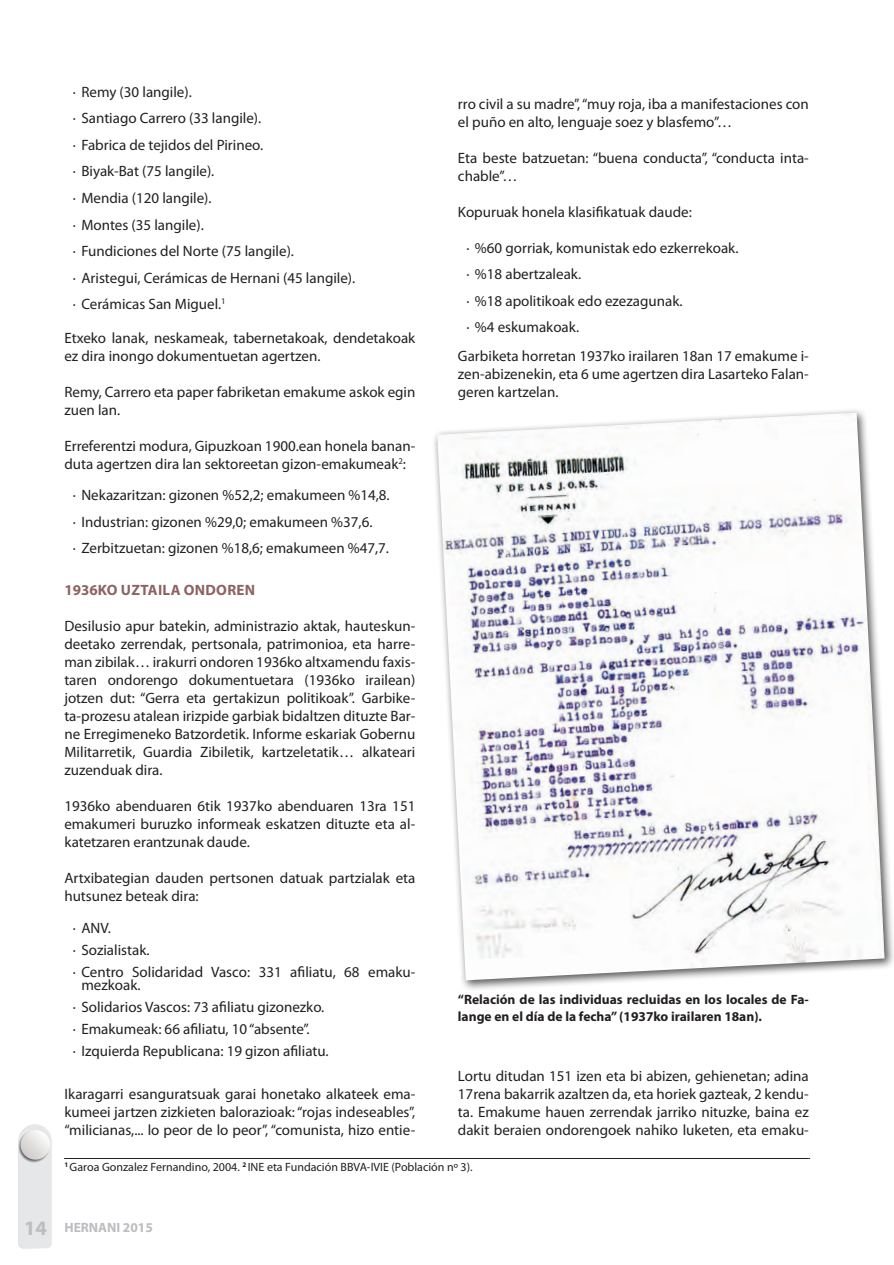
<style>
.page{position:relative;width:894px;height:1265px;background:#fff}
.page>*{position:absolute;margin:0;border:0;box-sizing:border-box;transform-origin:0 0}
.Párrafo_H1{font:15px/18px "Myriad Pro";color:#231f20}
.SubTitular_PREGUNTAS{font:700 15px "Myriad Pro";letter-spacing:.02em;color:#8d6362}
.Piedefoto1{font:700 13.5px/16.2px "Myriad Pro";color:#231f20}
.t1{font:700 13.5px "Myriad Pro";color:#bcbdc0}
.Pies_de_pagina{font:12px "Myriad Pro";color:#231f20}
.s1{font-size:20.55px}
</style>
<div class="page">
<svg style="left:18px;top:1124px;width:34px;height:123px;background:#e4e5e7"></svg>
<svg style="left:21px;top:1129px;width:29px;height:30px"></svg>
<div style="left:432px;top:407px;width:461px;height:583px;background:#231f20;opacity:.75"></div>
<img style="left:437px;top:412px;width:448px;height:568px">
<p class="Párrafo_H1" style="left:73px;top:83px;width:120px">∙ Remy (30 langile).</p>
<p class="Párrafo_H1" style="left:73px;top:109px;width:190px">∙ Santiago Carrero (33 langile).</p>
<p class="Párrafo_H1" style="left:73px;top:136px;width:192px">∙ Fabrica de tejidos del Pirineo.</p>
<p class="Párrafo_H1" style="left:73px;top:162px;width:143px">∙ Biyak-Bat (75 langile).</p>
<p class="Párrafo_H1" style="left:73px;top:189px;width:140px">∙ Mendia (120 langile).</p>
<p class="Párrafo_H1" style="left:73px;top:215px;width:132px">∙ Montes (35 langile).</p>
<p class="Párrafo_H1" style="left:73px;top:242px;width:223px">∙ Fundiciones del Norte (75 langile).</p>
<p class="Párrafo_H1" style="left:73px;top:268px;width:284px">∙ Aristegui, Cerámicas de Hernani (45 langile).</p>
<p class="Párrafo_H1" style="left:73px;top:295px;width:154px">∙ Cerámicas San Miguel.<sup>1</sup></p>
<p class="Párrafo_H1" style="left:64px;top:328px;width:352px">Etxeko lanak, neskameak, tabernetakoak, dendetakoak ez dira inongo dokumentuetan agertzen.</p>
<p class="Párrafo_H1" style="left:64px;top:382px;width:352px">Remy, Carrero eta paper fabriketan emakume askok egin zuen lan.</p>
<p class="Párrafo_H1" style="left:64px;top:436px;width:352px">Erreferentzi modura, Gipuzkoan 1900.ean honela banan&shy;duta agertzen dira lan sektoreetan gizon-emakumeak<sup>2</sup>:</p>
<p class="Párrafo_H1" style="left:73px;top:486px;width:318px">∙ Nekazaritzan: gizonen %52,2; emakumeen %14,8.</p>
<p class="Párrafo_H1" style="left:73px;top:512px;width:301px">∙ Industrian: gizonen %29,0; emakumeen %37,6.</p>
<p class="Párrafo_H1" style="left:73px;top:539px;width:318px">∙ Zerbitzuetan: gizonen %18,6; emakumeen %47,7.</p>
<p class="SubTitular_PREGUNTAS" style="left:64px;top:580px;width:192px">1936KO UZTAILA ONDOREN</p>
<p class="Párrafo_H1" style="left:64px;top:616px;width:352px;text-align:justify">Desilusio apur batekin, administrazio aktak, hauteskun&shy;deetako zerrendak, pertsonala, patrimonioa, eta harre&shy;man zibilak… irakurri ondoren 1936ko altxamendu faxis&shy;taren ondorengo dokumentuetara (1936ko irailean) jotzen dut: “Gerra eta gertakizun politikoak”. Garbike&shy;ta-prozesu atalean irizpide garbiak bidaltzen dituzte Bar&shy;ne Erregimeneko Batzordetik. Informe eskariak Gobernu Militarretik, Guardia Zibiletik, kartzeletatik… alkateari zuzenduak dira.</p>
<p class="Párrafo_H1" style="left:64px;top:796px;width:352px;text-align:justify">1936ko abenduaren 6tik 1937ko abenduaren 13ra 151 emakumeri buruzko informeak eskatzen dituzte eta al&shy;katetzaren erantzunak daude.</p>
<p class="Párrafo_H1" style="left:64px;top:868px;width:352px">Artxibategian dauden pertsonen datuak partzialak eta hutsunez beteak dira:</p>
<p class="Párrafo_H1" style="left:73px;top:918px;width:40px">∙ ANV.</p>
<p class="Párrafo_H1" style="left:73px;top:940px;width:78px">∙ Sozialistak.</p>
<p class="Párrafo_H1" style="left:81px;top:964px;width:335px;line-height:13.5px;text-indent:-9px">∙ Centro Solidaridad Vasco: 331 afiliatu, 68 emaku&shy;mezkoak.</p>
<p class="Párrafo_H1" style="left:73px;top:997px;width:253px">∙ Solidarios Vascos: 73 afiliatu gizonezko.</p>
<p class="Párrafo_H1" style="left:73px;top:1019px;width:238px">∙ Emakumeak: 66 afiliatu, 10 “absente”.</p>
<p class="Párrafo_H1" style="left:73px;top:1041px;width:257px">∙ Izquierda Republicana: 19 gizon afiliatu.</p>
<p class="Párrafo_H1" style="left:64px;top:1084px;width:352px;text-align:justify">Ikaragarri esanguratsuak garai honetako alkateek ema&shy;kumeei jartzen zizkieten balorazioak: “rojas indeseables”, “milicianas,... lo peor de lo peor”, “comunista, hizo entie-</p>
<p class="Párrafo_H1" style="left:458px;top:94px;width:352px">rro civil a su madre”, “muy roja, iba a manifestaciones con el puño en alto, lenguaje soez y blasfemo”…</p>
<p class="Párrafo_H1" style="left:458px;top:148px;width:352px">Eta beste batzuetan: “buena conducta”, “conducta inta&shy;chable”…</p>
<p class="Párrafo_H1" style="left:458px;top:202px;width:235px">Kopuruak honela klasifikatuak daude:</p>
<p class="Párrafo_H1" style="left:466px;top:238px;width:273px">∙ %60 gorriak, komunistak edo ezkerrekoak.</p>
<p class="Párrafo_H1" style="left:466px;top:265px;width:116px">∙ %18 abertzaleak.</p>
<p class="Párrafo_H1" style="left:466px;top:291px;width:218px">∙ %18 apolitikoak edo ezezagunak.</p>
<p class="Párrafo_H1" style="left:466px;top:318px;width:114px">∙ %4 eskumakoak.</p>
<p class="Párrafo_H1" style="left:458px;top:346px;width:352px;text-align:justify">Garbiketa horretan 1937ko irailaren 18an 17 emakume i&shy;zen-abizenekin, eta 6 ume agertzen dira Lasarteko Falan&shy;geren kartzelan.</p>
<p class="Piedefoto1" style="left:458px;top:990px;width:352px">“Relación de las individuas recluidas en los locales de Fa&shy;lange en el día de la fecha” (1937ko irailaren 18an).</p>
<p class="Párrafo_H1" style="left:458px;top:1066px;width:352px;text-align:justify">Lortu ditudan 151 izen eta bi abizen, gehienetan; adina 17rena bakarrik azaltzen da, eta horiek gazteak, 2 kendu&shy;ta. Emakume hauen zerrendak jarriko nituzke, baina ez dakit beraien ondorengoek nahiko luketen, eta emaku-</p>
<p class="Pies_de_pagina" style="left:64px;top:1159px;width:409px"><sup>1</sup> Garoa Gonzalez Fernandino, 2004. <sup>2</sup> INE eta Fundación BBVA-IVIE (Población nº 3).</p>
<p class="t1" style="left:24px;top:1218px;width:130px"><span class="s1">14</span> HERNANI 2015</p>
</div>
